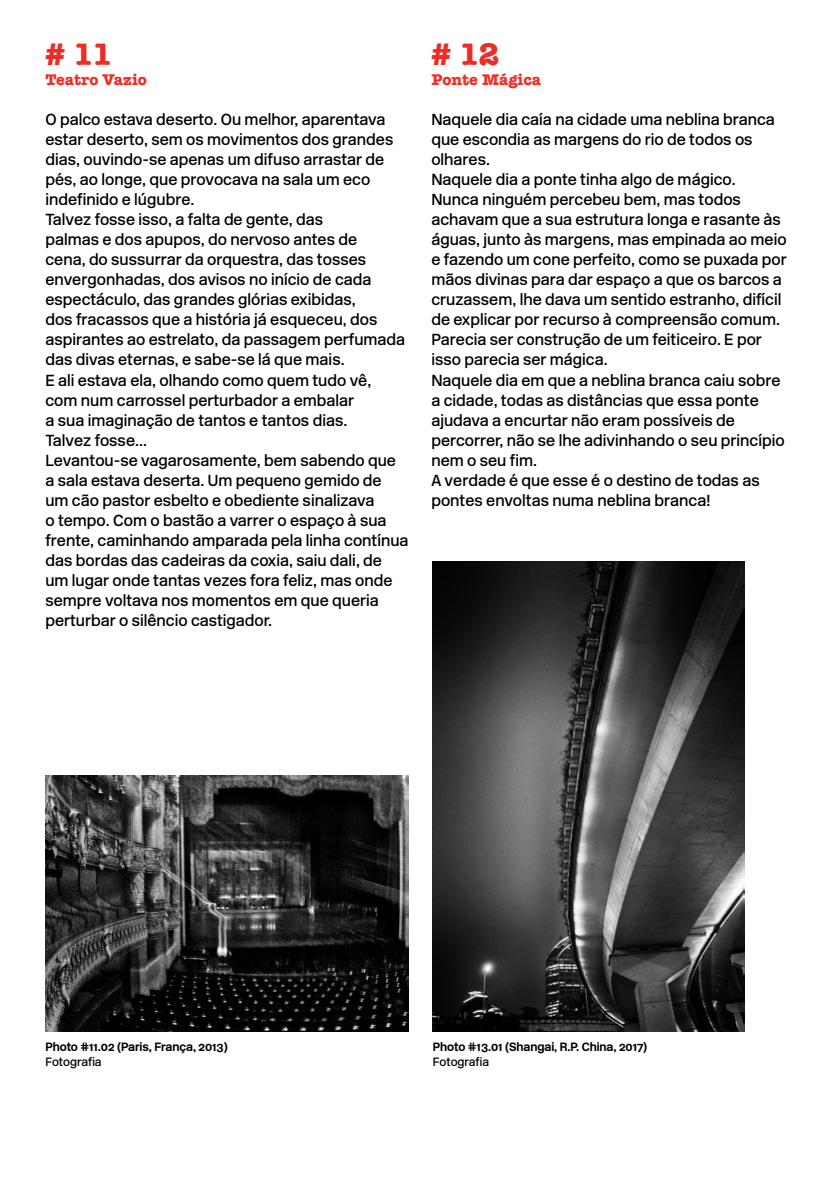
<style>
.page{position:relative;width:840px;height:1191px;background:#fff}
.page>*{position:absolute;margin:0;border:0;box-sizing:border-box;transform-origin:0 0}
.t1{font:700 32px "American Typewriter";color:#ee2e24}
.t2{font:500 16px/20px "New Rail Alphabet";color:#000}
.t3{font:700 16px "American Typewriter";color:#ee2e24}
.t4{font:700 12px "New Rail Alphabet";letter-spacing:-.005em;color:#000}
.t5{font:500 12px "New Rail Alphabet";letter-spacing:-.005em;color:#000}
</style>
<div class="page">
<img style="left:432px;top:561px;width:311px;height:470px">
<img style="left:46px;top:775px;width:362px;height:256px">
<h1 class="t1" style="left:45px;top:27px;width:68px"># 11</h1>
<p class="t3" style="left:45px;top:66px;width:103px">Teatro Vazio</p>
<p class="t2" style="left:45px;top:110px;width:364px">O palco estava deserto. Ou melhor, aparentava estar deserto, sem os movimentos dos grandes dias, ouvindo-se apenas um difuso arrastar de pés, ao longe, que provocava na sala um eco indefinido e lúgubre.<br>Talvez fosse isso, a falta de gente, das<br>palmas e dos apupos, do nervoso antes de<br>cena, do sussurrar da orquestra, das tosses envergonhadas, dos avisos no início de cada espectáculo, das grandes glórias exibidas,<br>dos fracassos que a história já esqueceu, dos aspirantes ao estrelato, da passagem perfumada das divas eternas, e sabe-se lá que mais.<br>E ali estava ela, olhando como quem tudo vê,<br>com num carrossel perturbador a embalar<br>a sua imaginação de tantos e tantos dias.<br>Talvez fosse...<br>Levantou-se vagarosamente, bem sabendo que a sala estava deserta. Um pequeno gemido de um cão pastor esbelto e obediente sinalizava<br>o tempo. Com o bastão a varrer o espaço à sua frente, caminhando amparada pela linha contínua das bordas das cadeiras da coxia, saiu dali, de um lugar onde tantas vezes fora feliz, mas onde sempre voltava nos momentos em que queria perturbar o silêncio castigador.</p>
<h1 class="t1" style="left:431px;top:27px;width:70px"># 12</h1>
<p class="t3" style="left:431px;top:66px;width:111px">Ponte Mágica</p>
<p class="t2" style="left:431px;top:110px;width:357px">Naquele dia caía na cidade uma neblina branca que escondia as margens do rio de todos os olhares.<br>Naquele dia a ponte tinha algo de mágico.<br>Nunca ninguém percebeu bem, mas todos achavam que a sua estrutura longa e rasante às águas, junto às margens, mas empinada ao meio e fazendo um cone perfeito, como se puxada por mãos divinas para dar espaço a que os barcos a cruzassem, lhe dava um sentido estranho, difícil de explicar por recurso à compreensão comum.<br>Parecia ser construção de um feiticeiro. E por isso parecia ser mágica.<br>Naquele dia em que a neblina branca caiu sobre a cidade, todas as distâncias que essa ponte ajudava a encurtar não eram possíveis de percorrer, não se lhe adivinhando o seu princípio nem o seu fim.<br>A verdade é que esse é o destino de todas as pontes envoltas numa neblina branca!</p>
<p class="t4" style="left:45px;top:1038px;width:184px">Photo #11.02 (Paris, França, 2013)</p>
<p class="t5" style="left:45px;top:1053px;width:58px">Fotografia</p>
<p class="t4" style="left:432px;top:1038px;width:216px">Photo #13.01 (Shangai, R.P. China, 2017)</p>
<p class="t5" style="left:432px;top:1053px;width:58px">Fotografia</p>
</div>
